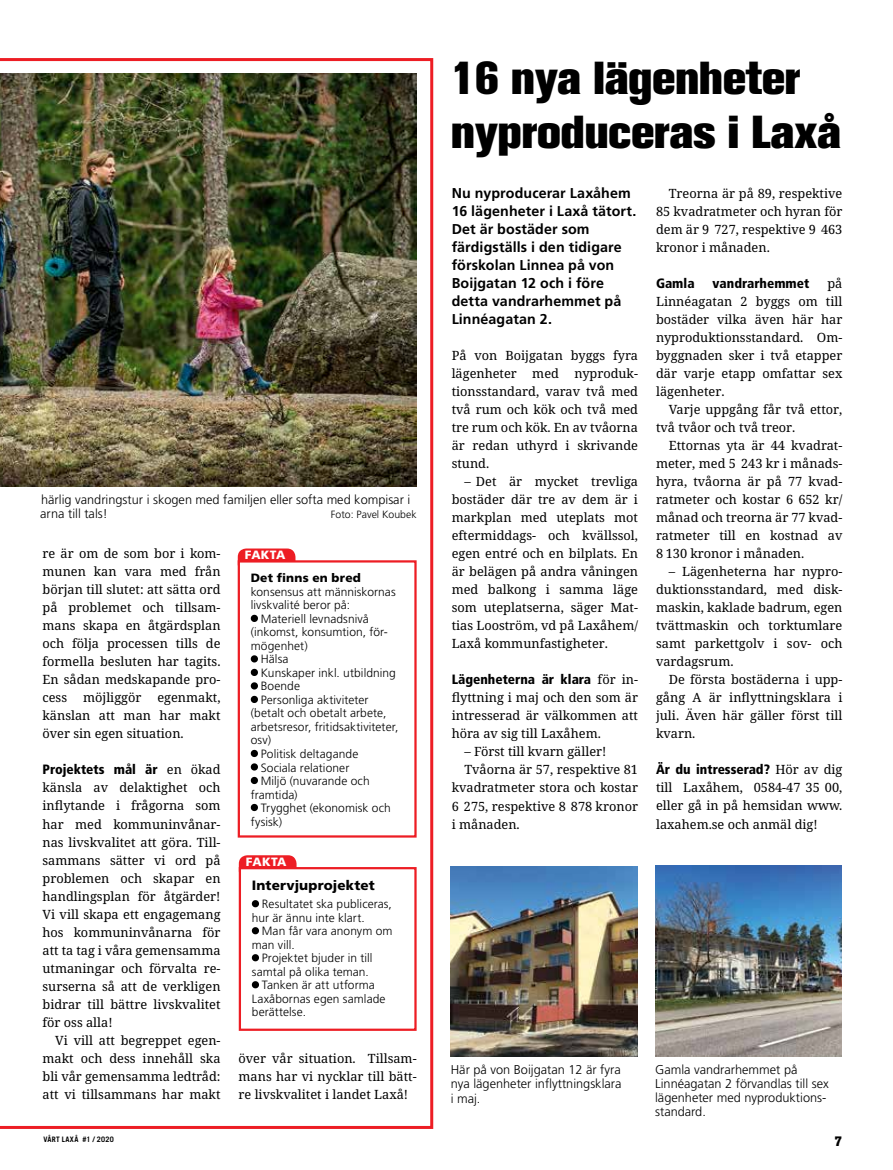
<style>
.page{position:relative;width:893px;height:1170px;background:#fff}
.page>*{position:absolute;margin:0;border:0;box-sizing:border-box;transform-origin:0 0}
.t1{font:800 45.75px/54.6px "Akzidenz Grotesk BE";color:#000}
.t2{font:700 14.25px/18px "Frutiger";letter-spacing:.01em;color:#000}
.t3{font:900 condensed 13.5px "Frutiger";color:#000}
.t4{font:900 13.5px "Frutiger";letter-spacing:.01em;color:#000}
.t5{font:800 13.5px "Akzidenz Grotesk BE";color:#000}
.t6{font:12.75px/18px "Noto Serif";color:#000;text-align:justify}
.t7{font:300 12.75px/14.2px "Frutiger";color:#000}
.t8{font:300 12px/13.5px "Frutiger";letter-spacing:.005em;color:#000}
.t9{font:900 12px "Frutiger";letter-spacing:.015em;color:#000}
.t10{font:900 12px "Frutiger";color:#fff}
.t11{font:300 10.5px "Frutiger";color:#000}
.t12{font:700 7.5px "Trade Gothic";letter-spacing:.04em;color:#000}
.s1{font-family:"Noto Serif";font-weight:400;font-stretch:normal;font-size:12.75px}
</style>
<div class="page">
<svg style="left:0;top:58px;width:433px;height:1070px"></svg>
<img style="left:451px;top:866px;width:186px;height:190px">
<img style="left:655px;top:865px;width:186px;height:191px">
<img style="left:0;top:73px;width:417px;height:413px">
<div style="left:239px;top:855px;width:58px;height:24px;background:#ed1d24;border-radius:9px"></div>
<div style="left:239px;top:867px;width:178px;height:163px;background:#fff;border:2px solid #ed1d24"></div>
<svg style="left:252px;top:900px;width:7px;height:7px"></svg>
<svg style="left:252px;top:927px;width:7px;height:7px"></svg>
<svg style="left:252px;top:954px;width:7px;height:7px"></svg>
<svg style="left:252px;top:981px;width:7px;height:7px"></svg>
<div style="left:238px;top:548px;width:57px;height:25px;background:#ed1d24;border-radius:9px"></div>
<div style="left:238px;top:560px;width:179px;height:277px;background:#fff;border:2px solid #ed1d24"></div>
<svg style="left:251px;top:614px;width:7px;height:8px"></svg>
<svg style="left:251px;top:655px;width:7px;height:7px"></svg>
<svg style="left:251px;top:668px;width:7px;height:8px"></svg>
<svg style="left:251px;top:682px;width:7px;height:7px"></svg>
<svg style="left:251px;top:695px;width:7px;height:8px"></svg>
<svg style="left:251px;top:749px;width:7px;height:8px"></svg>
<svg style="left:251px;top:763px;width:7px;height:7px"></svg>
<svg style="left:251px;top:776px;width:7px;height:8px"></svg>
<svg style="left:251px;top:803px;width:7px;height:8px"></svg>
<p class="t7" style="left:40px;top:492px;width:371px">härlig vandringstur i skogen med familjen eller softa med kompisar i arna till tals!</p>
<p class="t11" style="left:331px;top:508px;width:87px">Foto: Pavel Koubek</p>
<p class="t6" style="left:43px;top:544px;width:180px">re är om de som bor i kom&shy;munen kan vara med från början till slutet: att sätta ord på problemet och tillsam&shy;mans skapa en åtgärdsplan och följa processen tills de formella besluten har tagits.<br>En sådan medskapande pro&shy;cess</p>
<p class="t6" style="left:43px;top:688px;width:180px;text-indent:115px">egenmakt, känslan att man har makt över sin egen situation.</p>
<p class="t3" style="left:43px;top:761px;width:180px">Projektets mål är <span class="s1">en ökad</span></p>
<p class="t6" style="left:43px;top:778px;width:180px">känsla av delaktighet och inflytande i frågorna som har med kommuninvånar&shy;nas livskvalitet att göra. Till&shy;sammans sätter vi ord på problemen och skapar en handlingsplan för åtgärder!<br>Vi vill skapa ett engagemang hos kommuninvånarna för att ta tag i våra gemensamma utmaningar och förvalta re&shy;surserna så att de verkligen bidrar till bättre livskvalitet för oss alla!</p>
<p class="t6" style="left:43px;top:1030px;width:180px;text-indent:13px">Vi vill att begreppet egen&shy;makt och dess innehåll ska bli vår gemensamma ledtråd: att vi tillsammans har makt</p>
<p class="t6" style="left:83px;top:688px;width:60px">möjliggör</p>
<p class="t10" style="left:245px;top:547px;width:42px">FAKTA</p>
<p class="t9" style="left:251px;top:571px;width:112px">Det finns en bred</p>
<p class="t8" style="left:251px;top:585px;width:146px">konsensus att människornas</p>
<p class="t8" style="left:251px;top:598px;width:101px">livskvalité beror på:</p>
<p class="t8" style="left:261px;top:612px;width:110px">Materiell levnadsnivå</p>
<p class="t8" style="left:251px;top:625px;width:138px">(inkomst, konsumtion, för-</p>
<p class="t8" style="left:251px;top:639px;width:58px">mögenhet)</p>
<p class="t8" style="left:261px;top:652px;width:29px">Hälsa</p>
<p class="t8" style="left:261px;top:666px;width:137px">Kunskaper inkl. utbildning</p>
<p class="t8" style="left:261px;top:679px;width:41px">Boende</p>
<p class="t8" style="left:261px;top:693px;width:109px">Personliga aktiviteter</p>
<p class="t8" style="left:251px;top:706px;width:137px">(betalt och obetalt arbete,</p>
<p class="t8" style="left:251px;top:720px;width:149px">arbetsresor, fritidsaktiviteter,</p>
<p class="t8" style="left:251px;top:733px;width:22px">osv)</p>
<p class="t8" style="left:261px;top:747px;width:99px">Politisk deltagande</p>
<p class="t8" style="left:261px;top:760px;width:90px">Sociala relationer</p>
<p class="t8" style="left:261px;top:774px;width:110px">Miljö (nuvarande och</p>
<p class="t8" style="left:251px;top:787px;width:48px">framtida)</p>
<p class="t8" style="left:261px;top:801px;width:132px">Trygghet (ekonomisk och</p>
<p class="t8" style="left:251px;top:814px;width:33px">fysisk)</p>
<p class="t10" style="left:246px;top:854px;width:42px">FAKTA</p>
<p class="t4" style="left:252px;top:877px;width:125px">Intervjuprojektet</p>
<p class="t8" style="left:252px;top:897px;width:142px;text-indent:10px">Resultatet ska publiceras, hur är ännu inte klart.</p>
<p class="t8" style="left:262px;top:924px;width:132px">Man får vara anonym om</p>
<p class="t8" style="left:252px;top:937px;width:44px">man vill.</p>
<p class="t8" style="left:262px;top:951px;width:112px">Projektet bjuder in till</p>
<p class="t8" style="left:252px;top:964px;width:119px">samtal på olika teman.</p>
<p class="t8" style="left:262px;top:978px;width:115px">Tanken är att utforma</p>
<p class="t8" style="left:252px;top:991px;width:135px">Laxåbornas egen samlade</p>
<p class="t8" style="left:252px;top:1005px;width:56px">berättelse.</p>
<p class="t6" style="left:239px;top:1048px;width:180px">över vår situation. Tillsam&shy;mans har vi nycklar till bätt&shy;re livskvalitet i landet Laxå!</p>
<h1 class="t1" style="left:451px;top:51px;width:391px">16 nya lägenheter nyproduceras i Laxå</h1>
<p class="t2" style="left:452px;top:184px;width:186px">Nu nyproducerar Laxåhem<br>16 lägenheter i Laxå tätort.<br>Det är bostäder som färdigställs i den tidigare förskolan Linnea på von<br>Boijgatan 12 och i före detta vandrarhemmet på<br>Linnéagatan 2.</p>
<p class="t6" style="left:452px;top:346px;width:188px">På von Boijgatan byggs fyra lägenheter med nyproduk&shy;tionsstandard, varav två med två rum och kök och två med tre rum och kök. En av tvåorna är redan uthyrd i skrivande stund.</p>
<p class="t6" style="left:452px;top:472px;width:188px;text-indent:13px">– Det är mycket trevliga bostäder där tre av dem är i markplan med uteplats mot eftermiddags- och kvällssol, egen entré och en bilplats. En är belägen på andra våningen med balkong i samma läge som uteplatserna, säger Mat&shy;tias Looström, vd på Laxåhem/ Laxå kommunfastigheter.</p>
<p class="t3" style="left:452px;top:671px;width:188px">Lägenheterna är klara <span class="s1">för in-</span></p>
<p class="t6" style="left:452px;top:688px;width:188px">flyttning i maj och den som är intresserad är välkommen att höra av sig till Laxåhem.</p>
<p class="t6" style="left:464px;top:742px;width:143px">– Först till kvarn gäller!</p>
<p class="t6" style="left:464px;top:760px;width:175px">Tvåorna är 57, respektive 81</p>
<p class="t6" style="left:452px;top:778px;width:188px">kvadratmeter stora och kostar</p>
<p class="t6" style="left:452px;top:796px;width:188px">6 275, respektive 8 878 kronor</p>
<p class="t6" style="left:452px;top:814px;width:70px">i månaden.</p>
<p class="t6" style="left:656px;top:184px;width:188px;text-indent:13px">Treorna är på 89, respektive 85 kvadratmeter och hyran för dem är 9 727, respektive 9 463 kronor i månaden.</p>
<p class="t3" style="left:656px;top:275px;width:40px">Gamla</p>
<p class="t3" style="left:713px;top:275px;width:98px">vandrarhemmet</p>
<p class="t6" style="left:656px;top:274px;width:188px;text-indent:171px">på Linnéagatan 2 byggs om till bostäder vilka även här har nyproduktionsstandard. Om&shy;byggnaden sker i två etapper där varje etapp omfattar sex lägenheter.</p>
<p class="t6" style="left:656px;top:400px;width:188px;text-indent:13px">Varje uppgång får två ettor, två tvåor och två treor.</p>
<p class="t6" style="left:656px;top:436px;width:188px;text-indent:13px">Ettornas yta är 44 kvadrat&shy;meter, med 5 243 kr i månads&shy;hyra, tvåorna är på 77 kvad&shy;ratmeter och kostar 6 652 kr/ månad och treorna är 77 kvad&shy;ratmeter till en kostnad av 8 130 kronor i månaden.</p>
<p class="t6" style="left:656px;top:562px;width:188px;text-indent:13px">– Lägenheterna har nypro&shy;duktionsstandard, med disk&shy;maskin, kaklade badrum, egen tvättmaskin och torktumlare samt parkettgolv i sov- och vardagsrum.</p>
<p class="t6" style="left:656px;top:670px;width:188px;text-indent:13px">De första bostäderna i upp&shy;gång A är inflyttningsklara i juli. Även här gäller först till kvarn.</p>
<p class="t3" style="left:656px;top:761px;width:188px">Är du intresserad? <span class="s1">Hör av dig</span></p>
<p class="t6" style="left:656px;top:778px;width:188px">till Laxåhem, 0584-47 35 00, eller gå in på hemsidan www. laxahem.se och anmäl dig!</p>
<p class="t7" style="left:451px;top:1062px;width:172px;text-align:justify">Här på von Boijgatan 12 är fyra nya lägenheter inflyttningsklara i maj.</p>
<p class="t7" style="left:655px;top:1061px;width:175px">Gamla vandrarhemmet på<br>Linnéagatan 2 förvandlas till sex lägenheter med nyproduktions&shy;standard.</p>
<p class="t12" style="left:44px;top:1134px;width:72px">VÅRT LAXÅ #1 / 2020</p>
<p class="t5" style="left:835px;top:1133px;width:9px">7</p>
</div>
